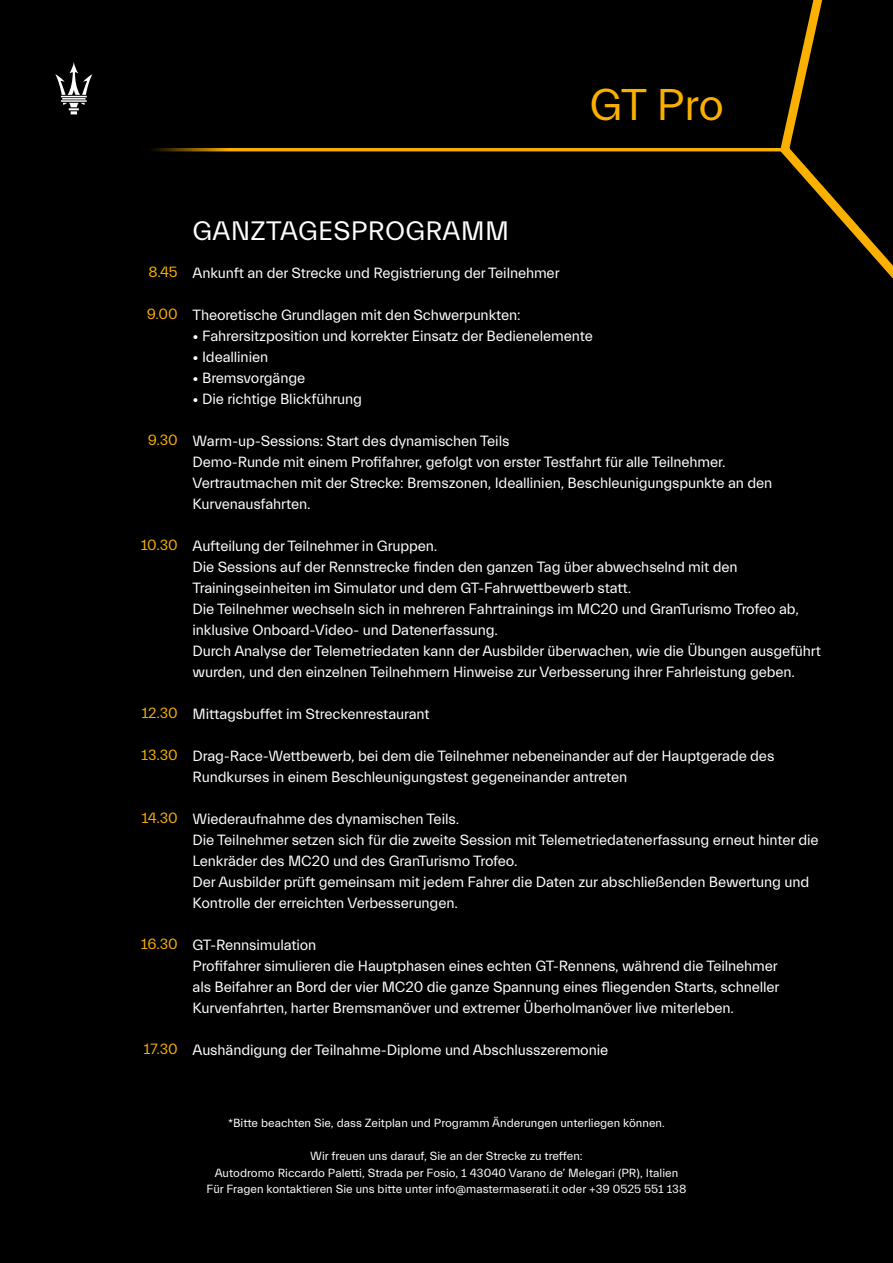
<style>
.page{position:relative;width:893px;height:1263px;background:#000}
.page>*{position:absolute;margin:0;border:0;box-sizing:border-box;transform-origin:0 0}
.t1{font:45px "Everett";color:#f9b000}
.t2{font:27px "Everett";letter-spacing:.01em;color:#fff}
.t3{font:15px/21px "Everett";letter-spacing:-.01em;color:#fff}
.t4{font:15px "Everett";letter-spacing:-.01em;color:#f9b000}
.t5{font:12px/16.5px "Everett";color:#fff;text-align:center}
</style>
<div class="page">
<hr style="left:140px;top:148px;width:645px;height:3px;background:#f9b000">
<svg style="left:775px;top:0;width:118px;height:279px"></svg>
<svg style="left:55px;top:62px;width:37px;height:52px"></svg>
<h1 class="t1" style="left:589px;top:80px;width:136px">GT Pro</h1>
<p class="t4" style="left:148px;top:264px;width:31px">8.45</p>
<p class="t4" style="left:147px;top:306px;width:32px">9.00</p>
<p class="t4" style="left:148px;top:432px;width:31px">9.30</p>
<p class="t4" style="left:141px;top:537px;width:38px">10.30</p>
<p class="t4" style="left:141px;top:705px;width:38px">12.30</p>
<p class="t4" style="left:141px;top:747px;width:38px">13.30</p>
<p class="t4" style="left:142px;top:810px;width:38px">14.30</p>
<p class="t4" style="left:141px;top:936px;width:38px">16.30</p>
<p class="t4" style="left:144px;top:1041px;width:36px">17.30</p>
<h2 class="t2" style="left:193px;top:216px;width:318px">GANZTAGESPROGRAMM</h2>
<p class="t3" style="left:193px;top:262px;width:369px">Ankunft an der Strecke und Registrierung der Teilnehmer</p>
<p class="t3" style="left:193px;top:304px;width:330px">Theoretische Grundlagen mit den Schwerpunkten:</p>
<p class="t3" style="left:193px;top:325px;width:402px">• Fahrersitzposition und korrekter Einsatz der Bedienelemente</p>
<p class="t3" style="left:193px;top:346px;width:77px">• Ideallinien</p>
<p class="t3" style="left:193px;top:367px;width:114px">• Bremsvorgänge</p>
<p class="t3" style="left:193px;top:388px;width:171px">• Die richtige Blickführung</p>
<p class="t3" style="left:193px;top:430px;width:581px">Warm-up-Sessions: Start des dynamischen Teils<br>Demo-Runde mit einem Profifahrer, gefolgt von erster Testfahrt für alle Teilnehmer.<br>Vertrautmachen mit der Strecke: Bremszonen, Ideallinien, Beschleunigungspunkte an den Kurvenausfahrten.</p>
<p class="t3" style="left:193px;top:535px;width:630px">Aufteilung der Teilnehmer in Gruppen.<br>Die Sessions auf der Rennstrecke finden den ganzen Tag über abwechselnd mit den Trainingseinheiten im Simulator und dem GT-Fahrwettbewerb statt.<br>Die Teilnehmer wechseln sich in mehreren Fahrtrainings im MC20 und GranTurismo Trofeo ab, inklusive Onboard-Video- und Datenerfassung.<br>Durch Analyse der Telemetriedaten kann der Ausbilder überwachen, wie die Übungen ausgeführt wurden, und den einzelnen Teilnehmern Hinweise zur Verbesserung ihrer Fahrleistung geben.</p>
<p class="t3" style="left:193px;top:703px;width:239px">Mittagsbuffet im Streckenrestaurant</p>
<p class="t3" style="left:193px;top:745px;width:583px">Drag-Race-Wettbewerb, bei dem die Teilnehmer nebeneinander auf der Hauptgerade des<br>Rundkurses in einem Beschleunigungstest gegeneinander antreten</p>
<p class="t3" style="left:193px;top:808px;width:628px">Wiederaufnahme des dynamischen Teils.<br>Die Teilnehmer setzen sich für die zweite Session mit Telemetriedatenerfassung erneut hinter die Lenkräder des MC20 und des GranTurismo Trofeo.<br>Der Ausbilder prüft gemeinsam mit jedem Fahrer die Daten zur abschließenden Bewertung und Kontrolle der erreichten Verbesserungen.</p>
<p class="t3" style="left:193px;top:934px;width:588px">GT-Rennsimulation<br>Profifahrer simulieren die Hauptphasen eines echten GT-Rennens, während die Teilnehmer als Beifahrer an Bord der vier MC20 die ganze Spannung eines fliegenden Starts, schneller Kurvenfahrten, harter Bremsmanöver und extremer Überholmanöver live miterleben.</p>
<p class="t3" style="left:193px;top:1039px;width:417px">Aushändigung der Teilnahme-Diplome und Abschlusszeremonie</p>
<p class="t5" style="left:228px;top:1115px;width:438px">*Bitte beachten Sie, dass Zeitplan und Programm Änderungen unterliegen können.</p>
<p class="t5" style="left:207px;top:1148px;width:481px">Wir freuen uns darauf, Sie an der Strecke zu treffen:<br>Autodromo Riccardo Paletti, Strada per Fosio, 1 43040 Varano de’ Melegari (PR), Italien<br>Für Fragen kontaktieren Sie uns bitte unter info@mastermaserati.it oder +39 0525 551 138</p>
</div>
